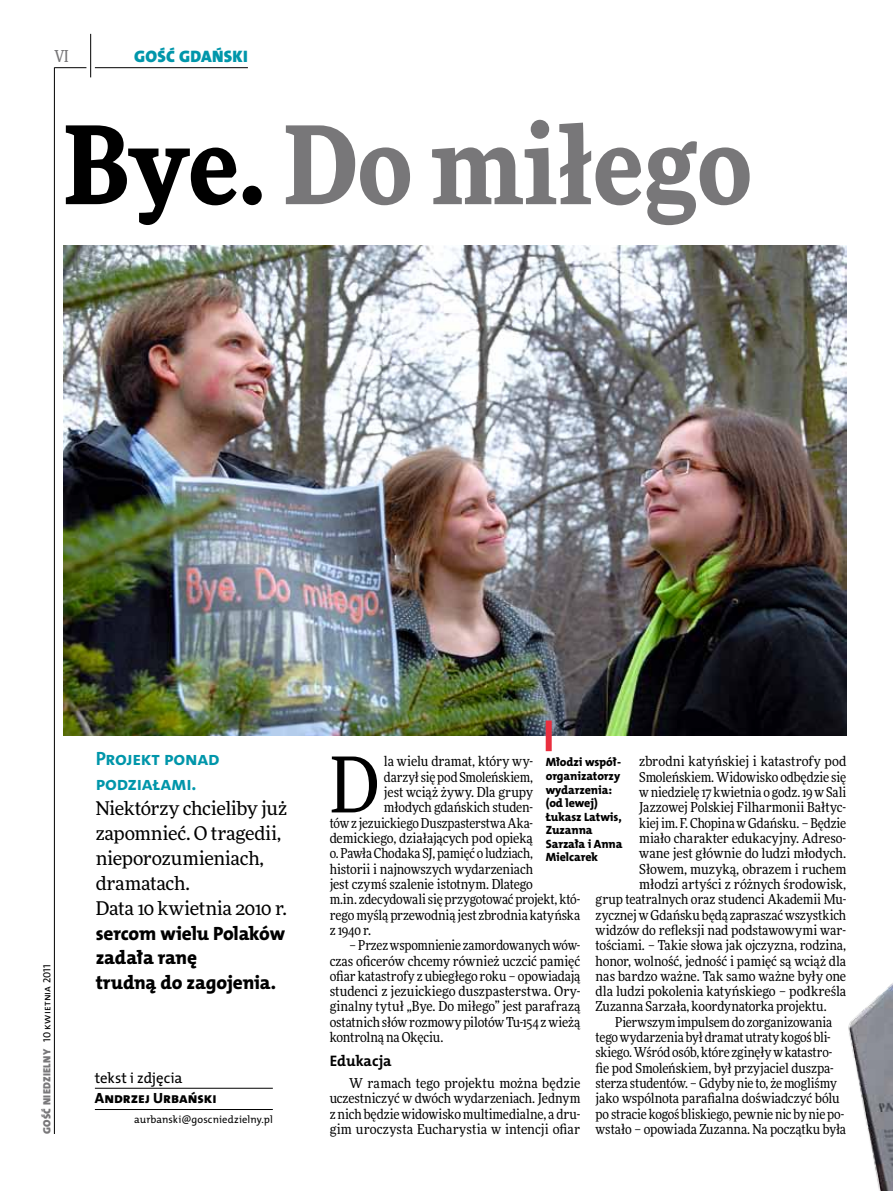
<style>
.page{position:relative;width:893px;height:1191px;background:#fff}
.page>*{position:absolute;margin:0;border:0;box-sizing:border-box;transform-origin:0 0}
.t1{font:900 108px "Freeday Narrow";color:#787779}
.t2{font:76.95px "Freeday Narrow News";color:#000}
.t3{font:19.35px/24.9px "The Mix HP8 Ex Bld";letter-spacing:-.01em;color:#000}
.t4{font:19.35px/24.9px "The Mix HP7 Bld";letter-spacing:-.02em;color:#0096aa}
.t5{font:18.9px/24.9px "Freeday News";letter-spacing:-.015em;color:#000}
.t6{font:16.65px "The Mix HP9 Blk";letter-spacing:.02em;color:#0096aa}
.t7{font:500 16.5px "Freeday Narrow";color:#787779;scale:.9 1}
.t8{font:15.3px "The Mix HP7 Bld";color:#000}
.t9{font:14.85px "The Mix HP8 Ex Bld";color:#000}
.t10{font:14.85px "The Mix HP5 Plain";letter-spacing:-.015em;color:#000}
.t11{font:13.65px/15.3px "Freeday Narrow News";letter-spacing:-.005em;color:#000;text-align:justify}
.t12{font:12px/13.5px "The Mix HP8 Ex Bld";letter-spacing:-.005em;color:#000}
.t13{font:10.5px "The Mix HP9 Blk";letter-spacing:.025em;color:#787779}
.t14{font:10.5px "The Mix HP5 Plain";letter-spacing:.005em;color:#000}
.s1{color:#000}
.s2{font-family:"The Mix HP5 Plain";color:#000}
</style>
<div class="page">
<hr style="left:54px;top:67px;width:1px;height:1067px;background:#000">
<hr style="left:90px;top:34px;width:1px;height:43px;background:#000">
<hr style="left:54px;top:67px;width:32px;height:1px;background:#000">
<hr style="left:95px;top:67px;width:153px;height:1px;background:#000">
<img style="left:64px;top:246px;width:782px;height:490px">
<hr style="left:95px;top:1088px;width:178px;height:1px;background:#000">
<hr style="left:95px;top:1109px;width:178px;height:1px;background:#000">
<img style="left:815px;top:403px;width:78px;height:788px">
<div style="left:546px;top:720px;width:6px;height:31px;background:#e92f3f"></div>
<p class="t7" style="left:54px;top:46px;width:17px">VI</p>
<p class="t6" style="left:134px;top:46px;width:115px">GOŚĆ GDAŃSKI</p>
<h1 class="t1" style="left:64px;top:95px;width:690px"><span class="s1">Bye.</span> Do miłego</h1>
<p class="t13" style="left:40px;top:1134px;width:171px;rotate:-90deg">GOŚĆ NIEDZIELNY <span class="s2">10 kwietnia 2011</span></p>
<h3 class="t4" style="left:96px;top:746px;width:125px">Projekt ponad podziałami.</h3>
<h3 class="t5" style="left:96px;top:795px;width:193px">Niektórzy chcieliby już zapomnieć. O tragedii, nieporozumieniach, dramatach.<br>Data 10 kwietnia 2010 r.</h3>
<h3 class="t3" style="left:96px;top:920px;width:191px">sercom wielu Polaków zadała ranę<br>trudną do zagojenia.</h3>
<p class="t10" style="left:95px;top:1068px;width:89px">tekst i zdjęcia</p>
<p class="t9" style="left:95px;top:1088px;width:123px">Andrzej Urbański</p>
<p class="t14" style="left:134px;top:1112px;width:140px">aurbanski@goscniedzielny.pl</p>
<p class="t11" style="left:639px;top:754px;width:208px">zbrodni katyńskiej i katastrofy pod</p>
<p class="t11" style="left:639px;top:769px;width:208px">Smoleńskiem. Widowisko odbędzie się</p>
<p class="t11" style="left:639px;top:784px;width:208px">w niedzielę 17 kwietnia o godz. 19 w Sali</p>
<p class="t11" style="left:639px;top:799px;width:208px">Jazzowej Polskiej Filharmonii Bałtyc-</p>
<p class="t11" style="left:639px;top:815px;width:208px">kiej im. F. Chopina w Gdańsku. – Będzie</p>
<p class="t11" style="left:639px;top:830px;width:208px">miało charakter edukacyjny. Adreso-</p>
<p class="t11" style="left:639px;top:845px;width:208px">wane jest głównie do ludzi młodych.</p>
<p class="t11" style="left:639px;top:861px;width:208px">Słowem, muzyką, obrazem i ruchem</p>
<p class="t11" style="left:639px;top:876px;width:208px">młodzi artyści z różnych środowisk,</p>
<p class="t11" style="left:596px;top:891px;width:252px">grup teatralnych oraz studenci Akademii Mu-</p>
<p class="t11" style="left:596px;top:907px;width:252px">zycznej w Gdańsku będą zapraszać wszystkich</p>
<p class="t11" style="left:596px;top:922px;width:252px">widzów do refleksji nad podstawowymi war-</p>
<p class="t11" style="left:596px;top:937px;width:252px">tościami. – Takie słowa jak ojczyzna, rodzina,</p>
<p class="t11" style="left:596px;top:953px;width:252px">honor, wolność, jedność i pamięć są wciąż dla</p>
<p class="t11" style="left:596px;top:968px;width:252px">nas bardzo ważne. Tak samo ważne były one</p>
<p class="t11" style="left:596px;top:983px;width:252px">dla ludzi pokolenia katyńskiego – podkreśla</p>
<p class="t11" style="left:596px;top:998px;width:233px">Zuzanna Sarzała, koordynatorka projektu.</p>
<p class="t11" style="left:615px;top:1014px;width:219px">Pierwszym impulsem do zorganizowania</p>
<p class="t11" style="left:596px;top:1029px;width:237px">tego wydarzenia był dramat utraty kogoś bli-</p>
<p class="t11" style="left:596px;top:1044px;width:238px">skiego. Wśród osób, które zginęły w katastro-</p>
<p class="t11" style="left:596px;top:1060px;width:240px">fie pod Smoleńskiem, był przyjaciel duszpa-</p>
<p class="t11" style="left:596px;top:1075px;width:243px">sterza studentów. – Gdyby nie to, że mogliśmy</p>
<p class="t11" style="left:596px;top:1090px;width:246px">jako wspólnota parafialna doświadczyć bólu</p>
<p class="t11" style="left:596px;top:1106px;width:250px">po stracie kogoś bliskiego, pewnie nic by nie po-</p>
<p class="t11" style="left:596px;top:1121px;width:252px">wstało – opowiada Zuzanna. Na początku była</p>
<h2 class="t2" style="left:330px;top:737px;width:51px">D</h2>
<p class="t11" style="left:384px;top:754px;width:150px">la wielu dramat, który wy-</p>
<p class="t12" style="left:546px;top:755px;width:78px">Młodzi współ&shy;organizatorzy wydarzenia: (od lewej)<br>Łukasz Latwis,<br>Zuzanna<br>Sarzała i Anna<br>Mielcarek</p>
<p class="t11" style="left:384px;top:769px;width:150px">darzył się pod Smoleńskiem,</p>
<p class="t11" style="left:384px;top:784px;width:150px">jest wciąż żywy. Dla grupy</p>
<p class="t11" style="left:384px;top:799px;width:150px">młodych gdańskich studen-</p>
<p class="t11" style="left:330px;top:815px;width:205px">tów z jezuickiego Duszpasterstwa Aka-</p>
<p class="t11" style="left:330px;top:830px;width:205px">demickiego, działających pod opieką</p>
<p class="t11" style="left:330px;top:845px;width:205px">o. Pawła Chodaka SJ, pamięć o ludziach,</p>
<p class="t11" style="left:330px;top:861px;width:205px">historii i najnowszych wydarzeniach</p>
<p class="t11" style="left:330px;top:876px;width:205px">jest czymś szalenie istotnym. Dlatego</p>
<p class="t11" style="left:330px;top:891px;width:252px">m.in. zdecydowali się przygotować projekt, któ-</p>
<p class="t11" style="left:330px;top:907px;width:252px">rego myślą przewodnią jest zbrodnia katyńska</p>
<p class="t11" style="left:330px;top:922px;width:43px">z 1940 r.</p>
<p class="t11" style="left:330px;top:937px;width:252px;text-indent:20px">– Przez wspomnienie zamordowanych wów&shy;czas oficerów chcemy również uczcić pamięć ofiar katastrofy z ubiegłego roku – opowiadają studenci z jezuickiego duszpasterstwa. Ory&shy;ginalny tytuł „Bye. Do miłego” jest parafrazą ostatnich słów rozmowy pilotów Tu-154 z wieżą kontrolną na Okęciu.</p>
<p class="t8" style="left:330px;top:1051px;width:64px">Edukacja</p>
<p class="t11" style="left:330px;top:1075px;width:252px;text-indent:20px">W ramach tego projektu można będzie uczestniczyć w dwóch wydarzeniach. Jednym z nich będzie widowisko multimedialne, a dru&shy;gim uroczysta Eucharystia w intencji ofiar</p>
</div>
